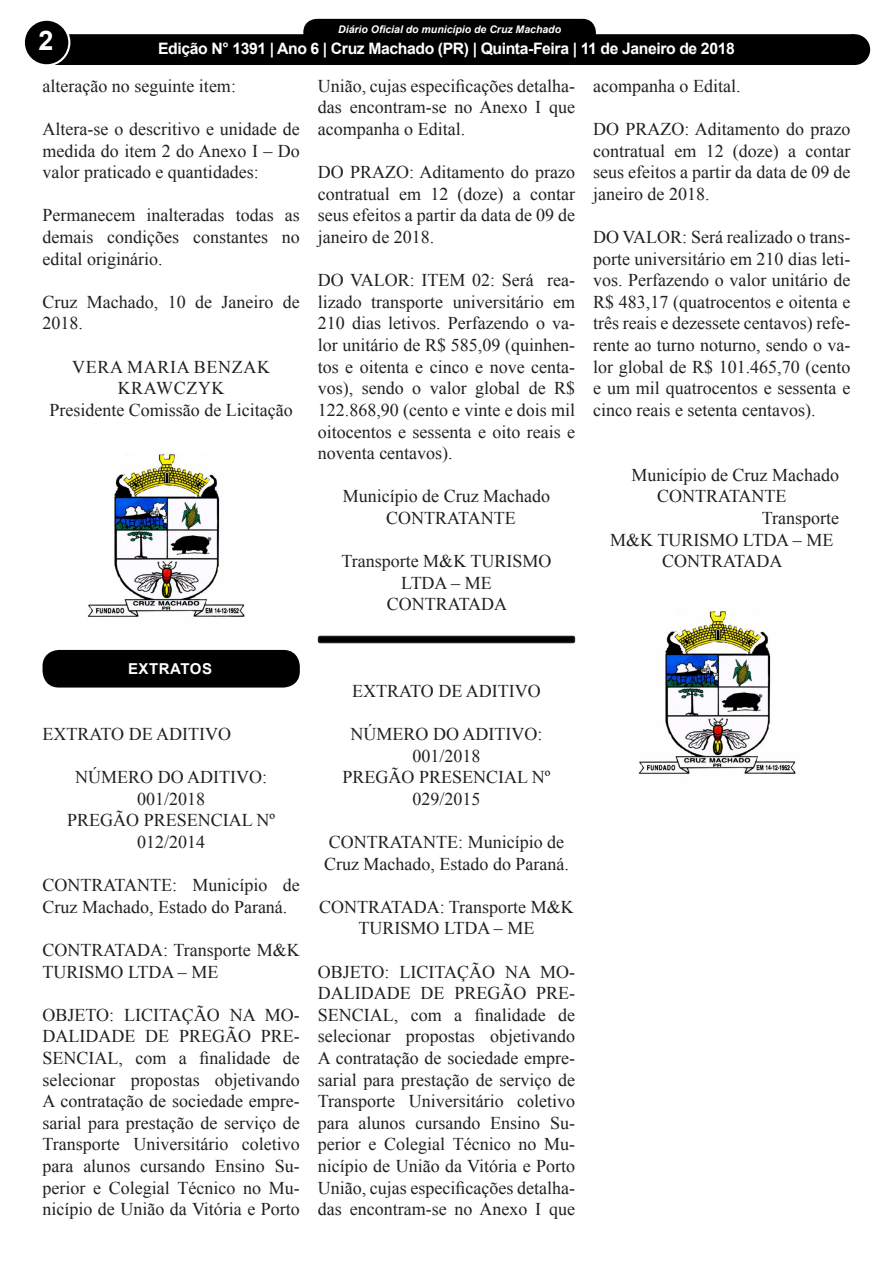
<style>
.page{position:relative;width:893px;height:1263px;background:#fff}
.page>*{position:absolute;margin:0;border:0;box-sizing:border-box;transform-origin:0 0}
.t1{font:700 27px "Arial";color:#fff}
.t2{font:18px/21.6px "Times New Roman";color:#231f20;text-align:justify}
.t3{font:18px/21.6px "Times New Roman";letter-spacing:.035em;color:#231f20;text-align:center}
.t4{font:700 15.75px "Arial";letter-spacing:-.025em;color:#fff}
.t5{font:700 15px "Arial";color:#fff}
.t6{font:700 15px "Arial";letter-spacing:.035em;color:#fff}
.t7{font:italic 700 10.5px "Arial";color:#fff}
</style>
<div class="page">
<div style="left:305px;top:20px;width:289px;height:28px;background:#000;border-radius:12px"></div>
<div style="left:303px;top:19px;width:293px;height:31px;border:3px solid #000;border-radius:12px"></div>
<div style="left:39px;top:34px;width:815px;height:31px;background:#000;border:2px solid #000"></div>
<div style="left:24px;top:20px;width:45px;height:45px;background:#000;border-radius:50%"></div>
<div style="left:23px;top:19px;width:47px;height:47px;border:2px solid #fff;border-radius:50%"></div>
<div style="left:840px;top:35px;width:29px;height:29px;background:#000;border-radius:50%"></div>
<div style="left:839px;top:34px;width:31px;height:31px;border:2px solid #000;border-radius:50%"></div>
<div style="left:93px;top:36px;width:676px;height:27px;background:#000"></div>
<img style="left:87px;top:453px;width:158px;height:164px">
<div style="left:43px;top:650px;width:257px;height:37px;background:#000;border-radius:16px"></div>
<div style="left:319px;top:636px;width:255px;height:6px;background:#000;border-radius:2px"></div>
<div style="left:318px;top:636px;width:257px;height:7px;border:2px solid #231f20;border-radius:2px"></div>
<img style="left:638px;top:609px;width:158px;height:165px">
<p class="t7" style="left:338px;top:22px;width:224px">Diário Oficial do município de Cruz Machado</p>
<p class="t4" style="left:158px;top:37px;width:578px">Edição N° 1391 | Ano 6 | Cruz Machado (PR) | Quinta-Feira | 11 de Janeiro de 2018</p>
<p class="t1" style="left:38px;top:21px;width:17px">2</p>
<p class="t5" style="left:205px;top:40px;width:491px">Edição 1145 - Cruz Machado (PR) - Terça-Feira - 3 de Janeiro de 2017</p>
<p class="t2" style="left:43px;top:74px;width:195px">alteração no seguinte item:</p>
<p class="t2" style="left:43px;top:118px;width:259px">Altera-se o descritivo e unidade de medida do item 2 do Anexo I – Do valor praticado e quantidades:</p>
<p class="t2" style="left:43px;top:204px;width:259px">Permanecem inalteradas todas as demais condições constantes no edital originário.</p>
<p class="t2" style="left:43px;top:290px;width:259px">Cruz Machado, 10 de Janeiro de<br>2018.</p>
<p class="t3" style="left:72px;top:355px;width:199px">VERA MARIA BENZAK<br>KRAWCZYK</p>
<p class="t2" style="left:49px;top:398px;width:245px">Presidente Comissão de Licitação</p>
<p class="t2" style="left:318px;top:74px;width:259px">União, cujas especificações detalha&shy;das encontram-se no Anexo I que acompanha o Edital.</p>
<p class="t2" style="left:318px;top:161px;width:259px">DO PRAZO: Aditamento do prazo contratual em 12 (doze) a contar seus efeitos a partir da data de 09 de janeiro de 2018.</p>
<p class="t2" style="left:318px;top:269px;width:259px">DO VALOR: ITEM 02: Será rea&shy;lizado transporte universitário em 210 dias letivos. Perfazendo o va&shy;lor unitário de R$ 585,09 (quinhen&shy;tos e oitenta e cinco e nove centa&shy;vos), sendo o valor global de R$ 122.868,90 (cento e vinte e dois mil oitocentos e sessenta e oito reais e noventa centavos).</p>
<p class="t2" style="left:343px;top:485px;width:209px">Município de Cruz Machado</p>
<p class="t2" style="left:386px;top:506px;width:131px">CONTRATANTE</p>
<p class="t2" style="left:341px;top:550px;width:212px;text-align:center">Transporte M&amp;K TURISMO<br>LTDA – ME</p>
<p class="t2" style="left:387px;top:593px;width:122px">CONTRATADA</p>
<p class="t2" style="left:593px;top:74px;width:149px">acompanha o Edital.</p>
<p class="t2" style="left:593px;top:118px;width:259px">DO PRAZO: Aditamento do prazo contratual em 12 (doze) a contar seus efeitos a partir da data de 09 de janeiro de 2018.</p>
<p class="t2" style="left:593px;top:226px;width:259px">DO VALOR: Será realizado o trans&shy;porte universitário em 210 dias leti&shy;vos. Perfazendo o valor unitário de R$ 483,17 (quatrocentos e oitenta e três reais e dezessete centavos) refe&shy;rente ao turno noturno, sendo o va&shy;lor global de R$ 101.465,70 (cento e um mil quatrocentos e sessenta e cinco reais e setenta centavos).</p>
<p class="t2" style="left:632px;top:463px;width:209px">Município de Cruz Machado</p>
<p class="t2" style="left:657px;top:485px;width:131px">CONTRATANTE</p>
<p class="t2" style="left:610px;top:506px;width:230px;text-indent:151px">Transporte<br>M&amp;K TURISMO LTDA – ME</p>
<p class="t2" style="left:662px;top:550px;width:122px">CONTRATADA</p>
<p class="t6" style="left:128px;top:659px;width:85px">EXTRATOS</p>
<p class="t2" style="left:43px;top:722px;width:190px">EXTRATO DE ADITIVO</p>
<p class="t2" style="left:75px;top:766px;width:193px;text-align:center">NÚMERO DO ADITIVO:<br>001/2018</p>
<p class="t2" style="left:67px;top:809px;width:209px;text-align:center">PREGÃO PRESENCIAL Nº<br>012/2014</p>
<p class="t2" style="left:43px;top:874px;width:259px">CONTRATANTE: Município de<br>Cruz Machado, Estado do Paraná.</p>
<p class="t2" style="left:43px;top:938px;width:259px">CONTRATADA: Transporte M&amp;K<br>TURISMO LTDA – ME</p>
<p class="t2" style="left:43px;top:1003px;width:259px">OBJETO: LICITAÇÃO NA MO-DALIDADE DE PREGÃO PRE-SENCIAL, com a finalidade de selecionar propostas objetivando A contratação de sociedade empre&shy;sarial para prestação de serviço de Transporte Universitário coletivo para alunos cursando Ensino Su&shy;perior e Colegial Técnico no Mu&shy;nicípio de União da Vitória e Porto</p>
<p class="t2" style="left:352px;top:679px;width:190px">EXTRATO DE ADITIVO</p>
<p class="t2" style="left:350px;top:722px;width:193px;text-align:center">NÚMERO DO ADITIVO:<br>001/2018</p>
<p class="t2" style="left:342px;top:766px;width:209px;text-align:center">PREGÃO PRESENCIAL Nº<br>029/2015</p>
<p class="t2" style="left:324px;top:830px;width:246px">CONTRATANTE: Município de<br>Cruz Machado, Estado do Paraná.</p>
<p class="t2" style="left:319px;top:895px;width:256px;text-align:center">CONTRATADA: Transporte M&amp;K<br>TURISMO LTDA – ME</p>
<p class="t2" style="left:318px;top:960px;width:259px">OBJETO: LICITAÇÃO NA MO-DALIDADE DE PREGÃO PRE-SENCIAL, com a finalidade de selecionar propostas objetivando A contratação de sociedade empre&shy;sarial para prestação de serviço de Transporte Universitário coletivo para alunos cursando Ensino Su&shy;perior e Colegial Técnico no Mu&shy;nicípio de União da Vitória e Porto União, cujas especificações detalha&shy;das encontram-se no Anexo I que</p>
</div>
